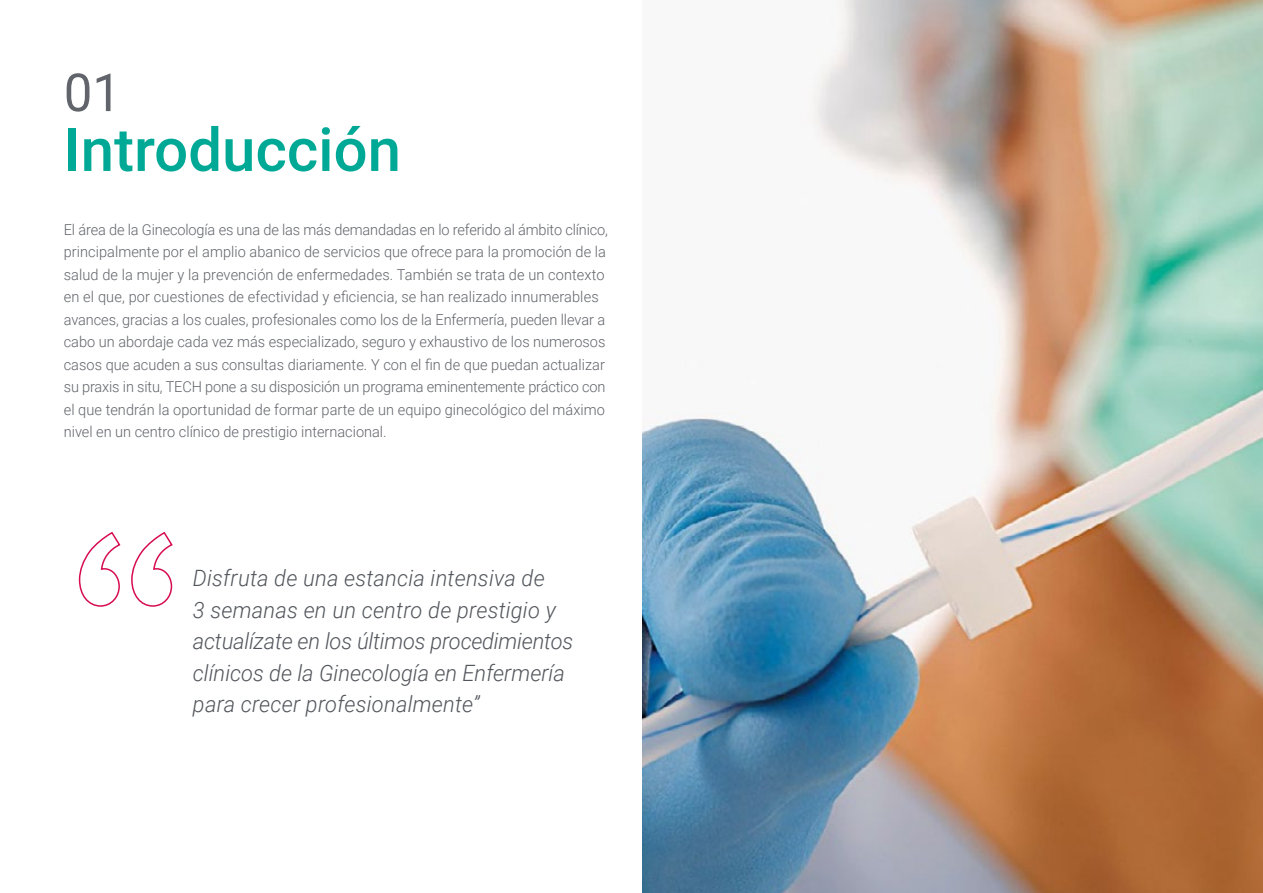
<style>
.page{position:relative;width:1263px;height:893px;background:#fff}
.page>*{position:absolute;margin:0;border:0;box-sizing:border-box;transform-origin:0 0}
.t1{font:500 60px "Roboto";color:#00a996}
.t2{font:52.5px "Roboto";color:#61646a}
.t3{font:italic 300 22.5px/31.5px "Roboto";color:#52555b}
.t4{font:300 15px/22.5px "Roboto";color:#61646a}
</style>
<div class="page">
<svg style="left:78px;top:531px;width:95px;height:76px"></svg>
<img style="left:642px;top:0;width:621px;height:893px">
<h2 class="t2" style="left:64px;top:56px;width:59px">01</h2>
<h1 class="t1" style="left:64px;top:108px;width:339px">Introducción</h1>
<p class="t4" style="left:64px;top:217px;width:546px">El área de la Ginecología es una de las más demandadas en lo referido al ámbito clínico, principalmente por el amplio abanico de servicios que ofrece para la promoción de la salud de la mujer y la prevención de enfermedades. También se trata de un contexto en el que, por cuestiones de efectividad y eficiencia, se han realizado innumerables avances, gracias a los cuales, profesionales como los de la Enfermería, pueden llevar a cabo un abordaje cada vez más especializado, seguro y exhaustivo de los numerosos casos que acuden a sus consultas diariamente. Y con el fin de que puedan actualizar su praxis in situ, TECH pone a su disposición un programa eminentemente práctico con el que tendrán la oportunidad de formar parte de un equipo ginecológico del máximo nivel en un centro clínico de prestigio internacional.</p>
<h3 class="t3" style="left:193px;top:562px;width:382px">Disfruta de una estancia intensiva de<br>3 semanas en un centro de prestigio y actualízate en los últimos procedimientos clínicos de la Ginecología en Enfermería para crecer profesionalmente”</h3>
</div>
